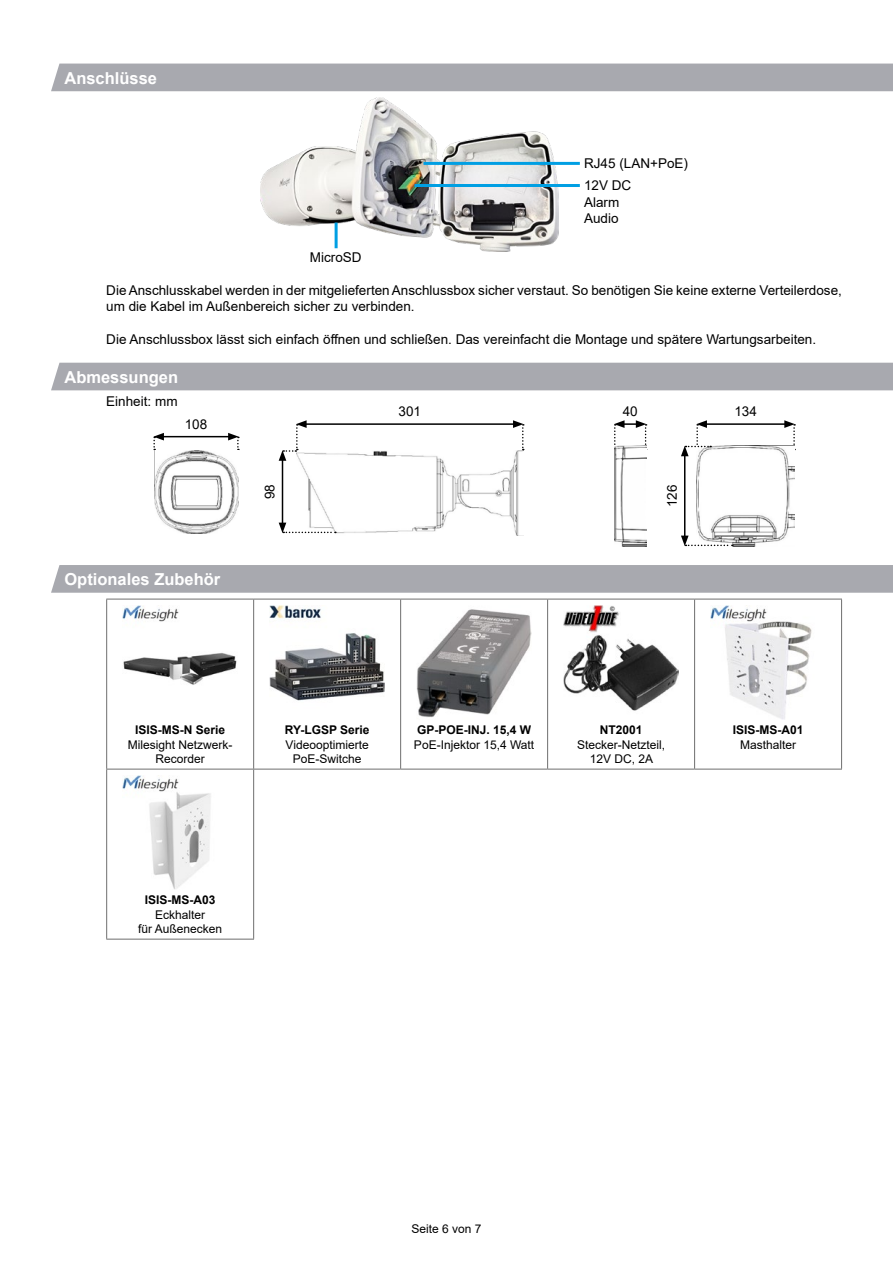
<style>
.page{position:relative;width:893px;height:1263px;background:#fff}
.page>*{position:absolute;margin:0;border:0;box-sizing:border-box;transform-origin:0 0}
.t1{font:700 16.5px "Arial";color:#fff}
.t2{font:13.5px/16.2px "Arial";color:#000}
.t3{font:12px/14.4px "Arial";color:#000;text-align:center}
.t4{font:700 12px "Arial";color:#000}
</style>
<div class="page">
<div style="left:51px;top:64px;width:842px;height:27px;background:#a8a9af"></div>
<img style="left:260px;top:97px;width:298px;height:154px">
<hr style="left:335px;top:223px;width:3px;height:25px;background:#009fe3">
<hr style="left:415px;top:184px;width:165px;height:3px;background:#009fe3">
<hr style="left:423px;top:162px;width:157px;height:3px;background:#009fe3">
<div style="left:51px;top:363px;width:842px;height:27px;background:#a8a9af"></div>
<img style="left:299px;top:450px;width:225px;height:85px">
<hr style="left:282px;top:458px;width:1px;height:67px;background:#000">
<hr style="left:162px;top:436px;width:68px;height:1px;background:#000">
<hr style="left:304px;top:423px;width:211px;height:2px;background:#000">
<hr style="left:705px;top:423px;width:82px;height:2px;background:#000">
<svg style="left:279px;top:523px;width:57px;height:10px"></svg>
<svg style="left:228px;top:433px;width:11px;height:17px"></svg>
<svg style="left:153px;top:433px;width:11px;height:17px"></svg>
<svg style="left:513px;top:420px;width:11px;height:30px"></svg>
<svg style="left:279px;top:420px;width:28px;height:41px"></svg>
<svg style="left:614px;top:420px;width:33px;height:28px"></svg>
<svg style="left:784px;top:420px;width:11px;height:26px"></svg>
<img style="left:154px;top:450px;width:84px;height:83px">
<img style="left:696px;top:446px;width:99px;height:100px">
<img style="left:614px;top:446px;width:32px;height:100px">
<hr style="left:684px;top:454px;width:1px;height:84px;background:#000">
<svg style="left:681px;top:420px;width:30px;height:36px"></svg>
<svg style="left:681px;top:536px;width:52px;height:10px"></svg>
<div style="left:51px;top:565px;width:842px;height:28px;background:#a8a9af"></div>
<hr style="left:400px;top:599px;width:1px;height:170px;background:#6e6e6e">
<hr style="left:548px;top:599px;width:147px;height:1px;background:#6e6e6e">
<hr style="left:547px;top:599px;width:1px;height:170px;background:#6e6e6e">
<hr style="left:695px;top:599px;width:147px;height:1px;background:#6e6e6e">
<hr style="left:694px;top:599px;width:1px;height:170px;background:#6e6e6e">
<hr style="left:841px;top:599px;width:1px;height:170px;background:#6e6e6e">
<hr style="left:106px;top:769px;width:1px;height:170px;background:#6e6e6e">
<hr style="left:106px;top:939px;width:148px;height:1px;background:#6e6e6e">
<hr style="left:254px;top:769px;width:147px;height:1px;background:#6e6e6e">
<hr style="left:253px;top:769px;width:1px;height:170px;background:#6e6e6e">
<hr style="left:401px;top:769px;width:147px;height:1px;background:#6e6e6e">
<hr style="left:548px;top:769px;width:147px;height:1px;background:#6e6e6e">
<hr style="left:695px;top:769px;width:147px;height:1px;background:#6e6e6e">
<hr style="left:106px;top:599px;width:148px;height:1px;background:#6e6e6e">
<hr style="left:106px;top:599px;width:1px;height:170px;background:#6e6e6e">
<hr style="left:254px;top:599px;width:147px;height:1px;background:#6e6e6e">
<hr style="left:253px;top:599px;width:1px;height:170px;background:#6e6e6e">
<hr style="left:401px;top:599px;width:147px;height:1px;background:#6e6e6e">
<hr style="left:106px;top:769px;width:148px;height:1px;background:#6e6e6e">
<img style="left:123px;top:605px;width:114px;height:80px">
<img style="left:270px;top:605px;width:115px;height:96px">
<img style="left:417px;top:609px;width:114px;height:109px">
<img style="left:564px;top:605px;width:114px;height:106px">
<img style="left:711px;top:605px;width:101px;height:115px">
<img style="left:123px;top:775px;width:88px;height:115px">
<p class="t1" style="left:64px;top:66px;width:94px">Anschlüsse</p>
<p class="t2" style="left:310px;top:249px;width:53px">MicroSD</p>
<p class="t2" style="left:584px;top:155px;width:105px">RJ45 (LAN+PoE)</p>
<p class="t2" style="left:584px;top:177px;width:49px">12V DC<br>Alarm<br>Audio</p>
<p class="t2" style="left:106px;top:282px;width:737px">Die Anschlusskabel werden in der mitgelieferten Anschlussbox sicher verstaut. So benötigen Sie keine externe Verteilerdose, um die Kabel im Außenbereich sicher zu verbinden.</p>
<p class="t2" style="left:106px;top:331px;width:711px">Die Anschlussbox lässt sich einfach öffnen und schließen. Das vereinfacht die Montage und spätere Wartungsarbeiten.</p>
<p class="t1" style="left:64px;top:365px;width:115px">Abmessungen</p>
<p class="t2" style="left:106px;top:393px;width:73px">Einheit: mm</p>
<p class="t2" style="left:399px;top:403px;width:24px">301</p>
<p class="t2" style="left:623px;top:403px;width:17px">40</p>
<p class="t2" style="left:734px;top:403px;width:24px">134</p>
<p class="t2" style="left:185px;top:416px;width:24px">108</p>
<p class="t1" style="left:64px;top:568px;width:157px">Optionales Zubehör</p>
<p class="t2" style="left:261px;top:499px;width:17px;rotate:-90deg">98</p>
<p class="t2" style="left:664px;top:507px;width:24px;rotate:-90deg">126</p>
<p class="t4" style="left:135px;top:722px;width:92px">ISIS-MS-N Serie</p>
<p class="t3" style="left:128px;top:737px;width:106px">Milesight Netzwerk-<br>Recorder</p>
<p class="t4" style="left:145px;top:892px;width:72px">ISIS-MS-A03</p>
<p class="t3" style="left:138px;top:907px;width:86px">Eckhalter<br>für Außenecken</p>
<p class="t4" style="left:285px;top:722px;width:86px">RY-LGSP Serie</p>
<p class="t3" style="left:286px;top:737px;width:85px">Videooptimierte<br>PoE-Switche</p>
<p class="t4" style="left:417px;top:722px;width:116px">GP-POE-INJ. 15,4 W</p>
<p class="t3" style="left:414px;top:737px;width:122px">PoE-Injektor 15,4 Watt</p>
<p class="t4" style="left:600px;top:722px;width:44px">NT2001</p>
<p class="t3" style="left:577px;top:737px;width:90px">Stecker-Netzteil,<br>12V DC, 2A</p>
<p class="t4" style="left:733px;top:722px;width:72px">ISIS-MS-A01</p>
<p class="t3" style="left:740px;top:737px;width:58px">Masthalter</p>
<p class="t3" style="left:411px;top:1221px;width:72px">Seite 6 von 7</p>
</div>
